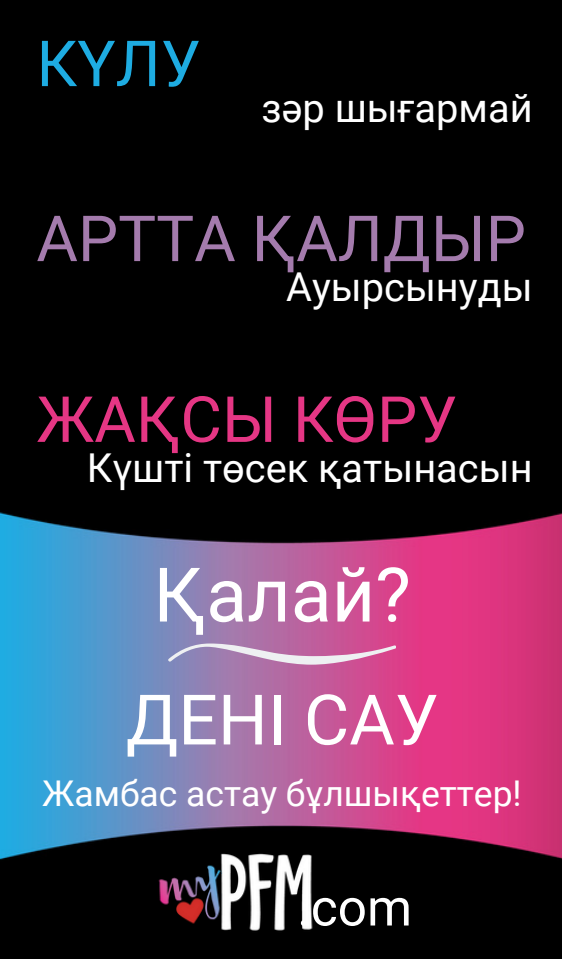
<style>
.page{position:relative;width:565px;height:963px;background:#fff}
.page>*{position:absolute;margin:0;border:0;box-sizing:border-box;transform-origin:0 0}
.t1{font:75.2px "Roboto";color:#fff}
.t2{font:69.6px "Roboto";color:#fff}
.t3{font:63.6px "Roboto";color:#a47bad}
.t4{font:63.6px "Roboto";color:#e53684}
.t5{font:63.6px "Roboto";color:#1eace2}
.t6{font:51.2px "Roboto";color:#fff}
.t7{font:39.6px "Roboto";color:#fff}
.t8{font:35.6px "Roboto";color:#fff}
</style>
<div class="page">
<img style="left:0;top:0;width:561px;height:958px">
<img style="left:144px;top:830px;width:185px;height:126px">
<svg style="left:168px;top:644px;width:227px;height:20px;background:#c28fb9"></svg>
<p class="t5" style="left:36px;top:27px;width:166px">КҮЛУ</p>
<p class="t7" style="left:261px;top:86px;width:273px">зәр шығармай</p>
<p class="t3" style="left:36px;top:202px;width:491px">АРТТА ҚАЛДЫР</p>
<p class="t7" style="left:286px;top:264px;width:248px">Ауырсынуды</p>
<p class="t4" style="left:36px;top:383px;width:422px">ЖАҚСЫ КӨРУ</p>
<p class="t7" style="left:87px;top:445px;width:447px">Күшті төсек қатынасын</p>
<p class="t1" style="left:153px;top:552px;width:259px">Қалай?</p>
<p class="t2" style="left:126px;top:680px;width:314px">ДЕНІ САУ</p>
<p class="t8" style="left:42px;top:773px;width:481px">Жамбас астау бұлшықеттер!</p>
<p class="t6" style="left:297px;top:878px;width:116px">.com</p>
</div>
